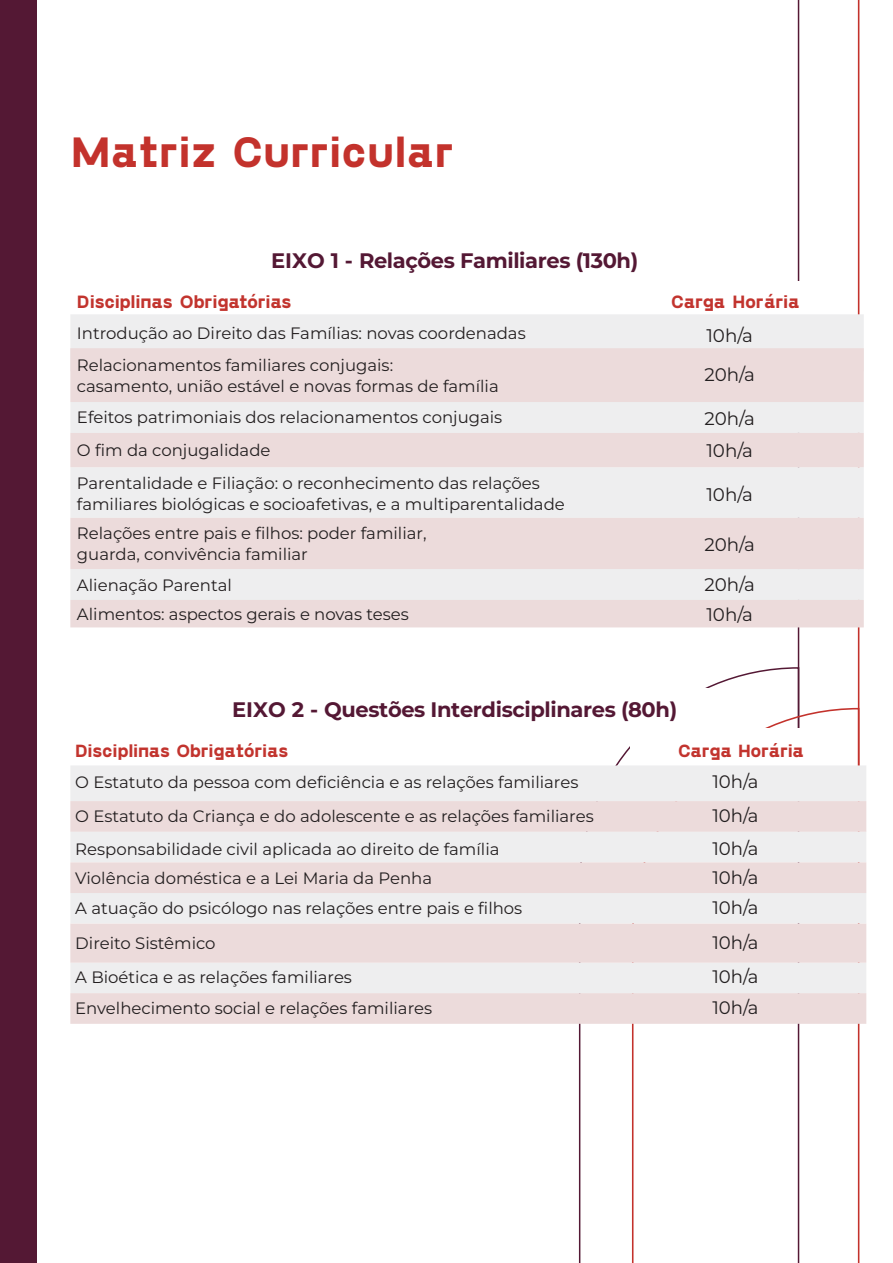
<style>
.page{position:relative;width:893px;height:1263px;background:#fff}
.page>*{position:absolute;margin:0;border:0;box-sizing:border-box;transform-origin:0 0}
.t1{font:700 43.5px "PP Gosha Sans";color:#c3322c}
.t2{font:700 21px "Montserrat";letter-spacing:-.02em;color:#541834}
.t3{font:18.3px "Montserrat";color:#231f20}
.t4{font:700 18.3px "PP Gosha Sans";letter-spacing:-.02em;color:#c2342e}
.t5{font:18.15px/28.8px "Montserrat";color:#231f20}
.t6{font:700 18.15px "PP Gosha Sans";letter-spacing:-.02em;color:#c2342e}
.t7{font:16.5px/21px "Montserrat";color:#231f20}
</style>
<div class="page">
<svg style="left:578px;top:668px;width:222px;height:595px"></svg>
<hr style="left:798px;top:0;width:1px;height:732px;background:#541834">
<svg style="left:631px;top:709px;width:229px;height:554px"></svg>
<hr style="left:858px;top:0;width:1px;height:775px;background:#c3322c">
<div style="left:765px;top:281px;width:63px;height:34px;background:#fff"></div>
<div style="left:630px;top:728px;width:208px;height:37px;background:#fff"></div>
<div style="left:622px;top:689px;width:102px;height:44px;background:#fff"></div>
<div style="left:0;top:0;width:36px;height:1263px;background:#541834"></div>
<div style="left:70px;top:765px;width:796px;height:36px;background:#eeeeef"></div>
<svg style="left:70px;top:801px;width:796px;height:223px;fill:#ecdbdb"></svg>
<div style="left:70px;top:314px;width:794px;height:34px;background:#eeeeef"></div>
<svg style="left:70px;top:348px;width:794px;height:279px;fill:#ecdbdb"></svg>
<h1 class="t1" style="left:71px;top:122px;width:385px">Matriz Curricular</h1>
<p class="t2" style="left:271px;top:247px;width:369px">EIXO 1 - Relações Familiares (130h)</p>
<p class="t4" style="left:77px;top:289px;width:216px">Disciplinas Obrigatórias</p>
<p class="t4" style="left:671px;top:289px;width:130px">Carga Horária</p>
<p class="t7" style="left:77px;top:322px;width:450px">Introdução ao Direito das Famílias: novas coordenadas</p>
<p class="t3" style="left:706px;top:324px;width:48px">10h/a</p>
<p class="t7" style="left:77px;top:354px;width:423px">Relacionamentos familiares conjugais:<br>casamento, união estável e novas formas de família</p>
<p class="t7" style="left:77px;top:400px;width:427px;line-height:33.5px">Efeitos patrimoniais dos relacionamentos conjugais<br>O fim da conjugalidade</p>
<p class="t3" style="left:704px;top:362px;width:52px">20h/a</p>
<p class="t3" style="left:704px;top:406px;width:52px">20h/a</p>
<p class="t3" style="left:706px;top:438px;width:48px">10h/a</p>
<p class="t7" style="left:77px;top:472px;width:489px">Parentalidade e Filiação: o reconhecimento das relações familiares biológicas e socioafetivas, e a multiparentalidade</p>
<p class="t7" style="left:77px;top:522px;width:351px">Relações entre pais e filhos: poder familiar, guarda, convivência familiar</p>
<p class="t3" style="left:706px;top:482px;width:48px">10h/a</p>
<p class="t3" style="left:704px;top:532px;width:52px">20h/a</p>
<p class="t7" style="left:77px;top:570px;width:333px;line-height:29.1px">Alienação Parental<br>Alimentos: aspectos gerais e novas teses</p>
<p class="t3" style="left:704px;top:572px;width:52px">20h/a</p>
<p class="t3" style="left:706px;top:602px;width:48px">10h/a</p>
<p class="t2" style="left:232px;top:696px;width:446px">EIXO 2 - Questões Interdisciplinares (80h)</p>
<p class="t6" style="left:75px;top:738px;width:215px">Disciplinas Obrigatórias</p>
<p class="t6" style="left:678px;top:738px;width:128px">Carga Horária</p>
<p class="t7" style="left:75px;top:771px;width:505px">O Estatuto da pessoa com deficiência e as relações familiares</p>
<p class="t5" style="left:712px;top:767px;width:48px">10h/a</p>
<p class="t7" style="left:75px;top:805px;width:520px">O Estatuto da Criança e do adolescente e as relações familiares</p>
<p class="t5" style="left:712px;top:801px;width:48px">10h/a</p>
<p class="t7" style="left:75px;top:838px;width:426px">Responsabilidade civil aplicada ao direito de família</p>
<p class="t5" style="left:712px;top:834px;width:48px">10h/a<br>10h/a</p>
<p class="t7" style="left:75px;top:862px;width:449px;line-height:30.6px">Violência doméstica e a Lei Maria da Penha<br>A atuação do psicólogo nas relações entre pais e filhos</p>
<p class="t5" style="left:712px;top:893px;width:48px">10h/a</p>
<p class="t7" style="left:75px;top:933px;width:142px">Direito Sistêmico</p>
<p class="t5" style="left:712px;top:928px;width:48px">10h/a</p>
<p class="t7" style="left:75px;top:962px;width:358px;line-height:30.8px">A Bioética e as relações familiares<br>Envelhecimento social e relações familiares</p>
<p class="t5" style="left:712px;top:961px;width:48px;line-height:30.8px">10h/a<br>10h/a</p>
</div>
